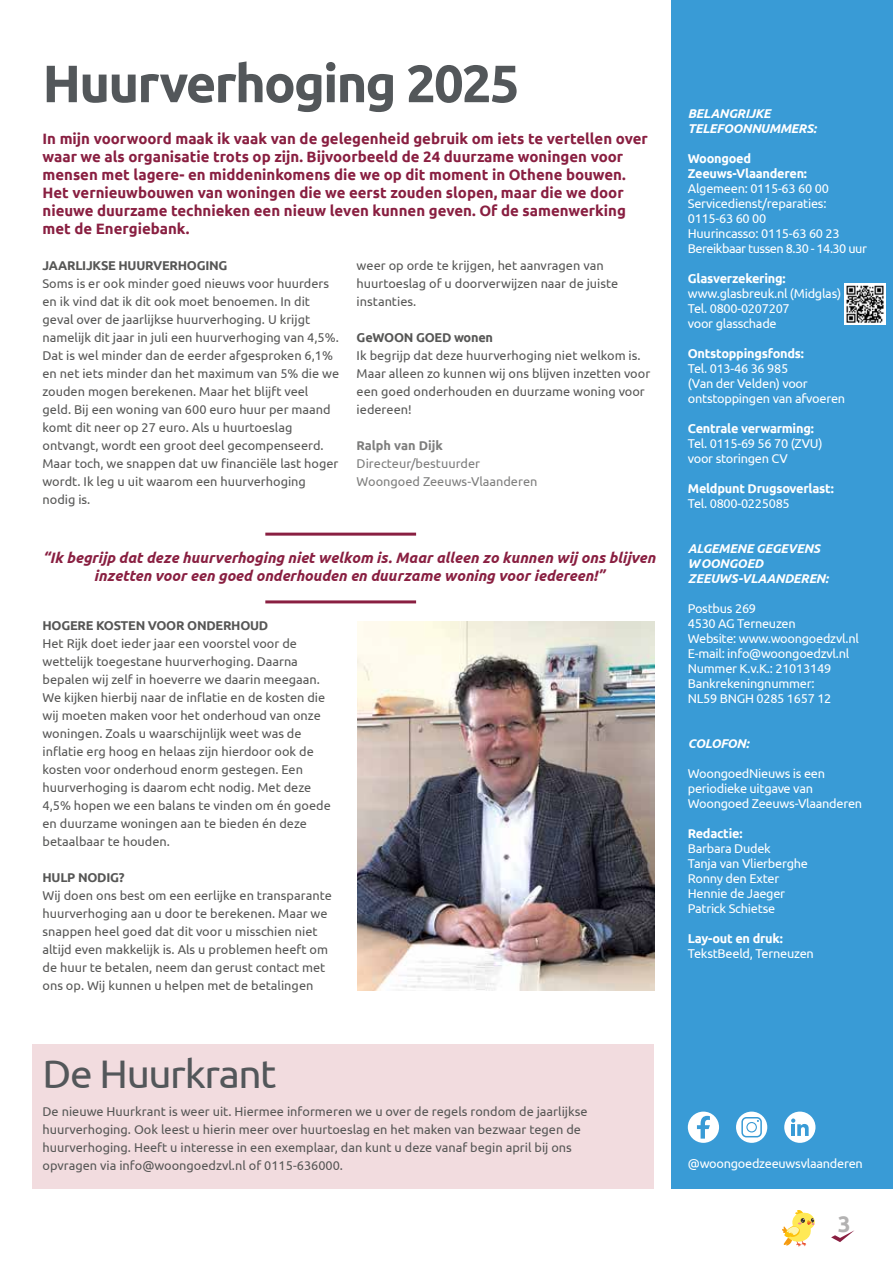
<style>
.page{position:relative;width:893px;height:1263px;background:#fff}
.page>*{position:absolute;margin:0;border:0;box-sizing:border-box;transform-origin:0 0}
.t1{font:700 52.5px "Ubuntu";letter-spacing:-.035em;color:#53575a}
.t2{font:39.9px "Ubuntu";letter-spacing:-.035em;color:#53575a}
.t3{font:700 22.5px "Ubuntu";color:#b3b2b2}
.t4{font:700 15px/18px "Ubuntu";color:#891f41}
.t5{font:italic 700 15px/18px "Ubuntu";color:#891f41;text-align:center}
.t6{font:12.75px/18px "Ubuntu";color:#575756}
.t7{font:12.75px/15px "Ubuntu";letter-spacing:-.02em;color:#fff}
.t8{font:700 12.75px/15px "Ubuntu";letter-spacing:-.02em;color:#fff}
.t9{font:italic 700 12.75px/15px "Ubuntu";letter-spacing:-.02em;color:#fff}
.t10{font:700 12.75px "Ubuntu";letter-spacing:-.02em;color:#575756}
.t11{font:12.75px/18px "Ubuntu";color:#7e7e7d}
.t12{font:700 12.75px "Ubuntu";color:#7e7e7d}
</style>
<div class="page">
<svg style="left:782px;top:1210px;width:33px;height:37px"></svg>
<div style="left:32px;top:1044px;width:622px;height:144px;background:#f2dcdf"></div>
<hr style="left:265px;top:533px;width:151px;height:3px;background:#891f41">
<hr style="left:265px;top:600px;width:151px;height:3px;background:#891f41">
<img style="left:357px;top:622px;width:297px;height:368px">
<div style="left:672px;top:0;width:221px;height:1188px;background:#399bd6"></div>
<div style="left:688px;top:1111px;width:31px;height:32px;background:#fff;border-radius:16px"></div>
<svg style="left:697px;top:1116px;width:13px;height:22px"></svg>
<div style="left:736px;top:1111px;width:31px;height:32px;background:#fff;border-radius:16px"></div>
<svg style="left:746px;top:1120px;width:13px;height:12px"></svg>
<div style="left:741px;top:1117px;width:21px;height:20px;border:2px solid #399bd6;border-radius:4px"></div>
<div style="left:784px;top:1111px;width:31px;height:32px;background:#fff;border-radius:16px"></div>
<svg style="left:791px;top:1118px;width:18px;height:18px"></svg>
<img style="left:844px;top:283px;width:41px;height:41px">
<svg style="left:831px;top:1230px;width:23px;height:12px"></svg>
<h1 class="t1" style="left:43px;top:52px;width:479px">Huurverhoging 2025</h1>
<p class="t4" style="left:43px;top:129px;width:607px">In mijn voorwoord maak ik vaak van de gelegenheid gebruik om iets te vertellen over waar we als organisatie trots op zijn. Bijvoorbeeld de 24 duurzame woningen voor mensen met lagere- en middeninkomens die we op dit moment in Othene bouwen.<br>Het vernieuwbouwen van woningen die we eerst zouden slopen, maar die we door nieuwe duurzame technieken een nieuw leven kunnen geven. Of de samenwerking met de Energiebank.</p>
<p class="t10" style="left:43px;top:258px;width:187px">JAARLIJKSE HUURVERHOGING</p>
<p class="t6" style="left:43px;top:274px;width:298px">Soms is er ook minder goed nieuws voor huurders en ik vind dat ik dit ook moet benoemen. In dit geval over de jaarlijkse huurverhoging. U krijgt namelijk dit jaar in juli een huurverhoging van 4,5%.<br>Dat is wel minder dan de eerder afgesproken 6,1% en net iets minder dan het maximum van 5% die we zouden mogen berekenen. Maar het blijft veel geld. Bij een woning van 600 euro huur per maand komt dit neer op 27 euro. Als u huurtoeslag ontvangt, wordt een groot deel gecompenseerd.<br>Maar toch, we snappen dat uw financiële last hoger wordt. Ik leg u uit waarom een huurverhoging nodig is.</p>
<p class="t6" style="left:357px;top:256px;width:263px">weer op orde te krijgen, het aanvragen van huurtoeslag of u doorverwijzen naar de juiste instanties.</p>
<p class="t10" style="left:357px;top:330px;width:138px">GeWOON GOED wonen</p>
<p class="t6" style="left:357px;top:346px;width:295px">Ik begrijp dat deze huurverhoging niet welkom is.<br>Maar alleen zo kunnen wij ons blijven inzetten voor een goed onderhouden en duurzame woning voor iedereen!</p>
<p class="t12" style="left:357px;top:438px;width:88px">Ralph van Dijk</p>
<p class="t11" style="left:357px;top:454px;width:182px">Directeur/bestuurder<br>Woongoed Zeeuws-Vlaanderen</p>
<p class="t5" style="left:43px;top:548px;width:614px">“Ik begrijp dat deze huurverhoging niet welkom is. Maar alleen zo kunnen wij ons blijven inzetten voor een goed onderhouden en duurzame woning voor iedereen!”</p>
<p class="t10" style="left:43px;top:618px;width:227px">HOGERE KOSTEN VOOR ONDERHOUD</p>
<p class="t6" style="left:43px;top:634px;width:290px">Het Rijk doet ieder jaar een voorstel voor de wettelijk toegestane huurverhoging. Daarna bepalen wij zelf in hoeverre we daarin meegaan.<br>We kijken hierbij naar de inflatie en de kosten die wij moeten maken voor het onderhoud van onze woningen. Zoals u waarschijnlijk weet was de inflatie erg hoog en helaas zijn hierdoor ook de kosten voor onderhoud enorm gestegen. Een huurverhoging is daarom echt nodig. Met deze 4,5% hopen we een balans te vinden om én goede en duurzame woningen aan te bieden én deze betaalbaar te houden.</p>
<p class="t10" style="left:43px;top:870px;width:84px">HULP NODIG?</p>
<p class="t6" style="left:43px;top:886px;width:291px">Wij doen ons best om een eerlijke en transparante huurverhoging aan u door te berekenen. Maar we snappen heel goed dat dit voor u misschien niet altijd even makkelijk is. Als u problemen heeft om de huur te betalen, neem dan gerust contact met ons op. Wij kunnen u helpen met de betalingen</p>
<h2 class="t2" style="left:43px;top:1049px;width:235px">De Huurkrant</h2>
<p class="t6" style="left:43px;top:1102px;width:547px">De nieuwe Huurkrant is weer uit. Hiermee informeren we u over de regels rondom de jaarlijkse huurverhoging. Ook leest u hierin meer over huurtoeslag en het maken van bezwaar tegen de huurverhoging. Heeft u interesse in een exemplaar, dan kunt u deze vanaf begin april bij ons opvragen via info@woongoedzvl.nl of 0115-636000.</p>
<p class="t9" style="left:688px;top:106px;width:130px">BELANGRIJKE<br>TELEFOONNUMMERS:</p>
<p class="t8" style="left:688px;top:151px;width:121px">Woongoed<br>Zeeuws-Vlaanderen:</p>
<p class="t7" style="left:688px;top:180px;width:181px">Algemeen: 0115-63 60 00<br>Servicedienst/reparaties:<br>0115-63 60 00<br>Huurincasso: 0115-63 60 23<br>Bereikbaar tussen 8.30 - 14.30 uur</p>
<p class="t8" style="left:688px;top:271px;width:99px">Glasverzekering:</p>
<p class="t7" style="left:688px;top:285px;width:155px">www.glasbreuk.nl (Midglas)<br>Tel. 0800-0207207<br>voor glasschade</p>
<p class="t8" style="left:688px;top:346px;width:118px">Ontstoppingsfonds:</p>
<p class="t7" style="left:688px;top:360px;width:159px">Tel. 013-46 36 985<br>(Van der Velden) voor ontstoppingen van afvoeren</p>
<p class="t8" style="left:688px;top:421px;width:127px">Centrale verwarming:</p>
<p class="t7" style="left:688px;top:435px;width:136px">Tel. 0115-69 56 70 (ZVU) voor storingen CV</p>
<p class="t8" style="left:688px;top:481px;width:148px">Meldpunt Drugsoverlast:</p>
<p class="t7" style="left:688px;top:495px;width:104px">Tel. 0800-0225085</p>
<p class="t9" style="left:688px;top:541px;width:142px">ALGEMENE GEGEVENS<br>WOONGOED<br>ZEEUWS-VLAANDEREN:</p>
<p class="t7" style="left:688px;top:600px;width:173px">Postbus 269<br>4530 AG Terneuzen<br>Website: www.woongoedzvl.nl<br>E-mail: info@woongoedzvl.nl<br>Nummer K.v.K.: 21013149<br>Bankrekeningnummer:<br>NL59 BNGH 0285 1657 12</p>
<p class="t9" style="left:688px;top:736px;width:63px">COLOFON:</p>
<p class="t7" style="left:688px;top:765px;width:176px">WoongoedNieuws is een periodieke uitgave van<br>Woongoed Zeeuws-Vlaanderen</p>
<p class="t8" style="left:688px;top:826px;width:56px">Redactie:</p>
<p class="t7" style="left:688px;top:840px;width:122px">Barbara Dudek<br>Tanja van Vlierberghe<br>Ronny den Exter<br>Hennie de Jaeger<br>Patrick Schietse</p>
<p class="t8" style="left:688px;top:930px;width:97px">Lay-out en druk:</p>
<p class="t7" style="left:688px;top:945px;width:128px">TekstBeeld, Terneuzen</p>
<p class="t7" style="left:688px;top:1155px;width:177px">@woongoedzeeuwsvlaanderen</p>
<h3 class="t3" style="left:838px;top:1210px;width:14px">3</h3>
</div>
